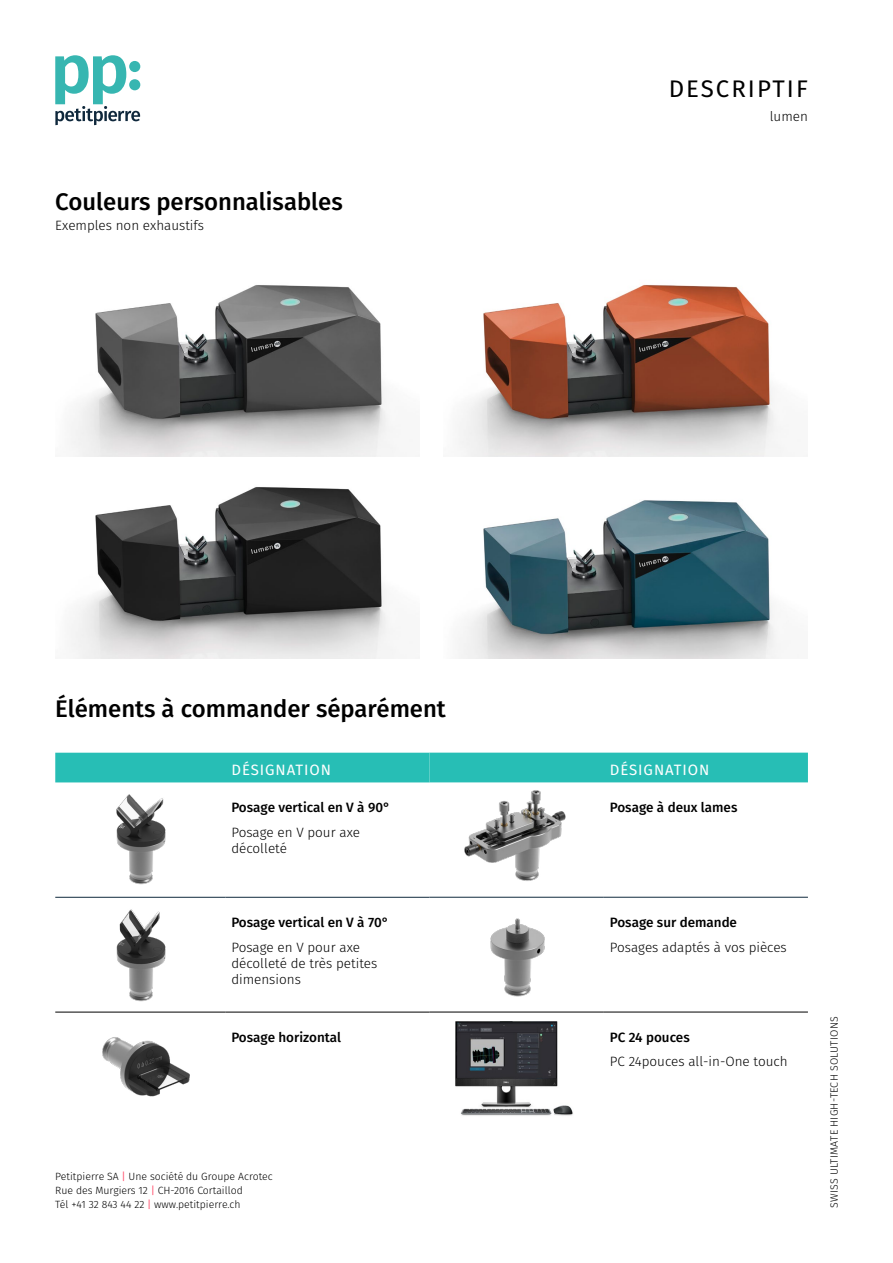
<style>
.page{position:relative;width:893px;height:1263px;background:#fff}
.page>*{position:absolute;margin:0;border:0;box-sizing:border-box;transform-origin:0 0}
.t1{font:500 24px "Fira Sans";color:#000}
.t2{font:24px "Fira Sans";letter-spacing:.085em;color:#000}
.t3{font:15px "Fira Sans";letter-spacing:.06em;color:#fff}
.t4{font:300 13.5px/16.2px "Fira Sans";color:#000}
.t5{font:500 13.5px "Fira Sans";color:#000}
.t6{font:300 10.65px "Fira Sans";letter-spacing:.02em;color:#000}
.t7{font:300 10.5px/13.6px "Fira Sans";color:#000}
.s1{font-weight:400;color:#ff5772}
</style>
<div class="page">
<svg style="left:55px;top:55px;width:85px;height:70px"></svg>
<img style="left:71px;top:456px;width:322px;height:202px">
<img style="left:458px;top:456px;width:319px;height:202px">
<img style="left:71px;top:285px;width:322px;height:171px">
<img style="left:459px;top:284px;width:322px;height:172px">
<hr style="left:55px;top:1012px;width:170px;height:1px;background:#000">
<hr style="left:225px;top:1012px;width:204px;height:1px;background:#000">
<hr style="left:55px;top:897px;width:170px;height:1px;background:#10293c">
<hr style="left:225px;top:897px;width:204px;height:1px;background:#10293c">
<img style="left:76px;top:782px;width:129px;height:103px">
<img style="left:116px;top:909px;width:50px;height:93px">
<img style="left:69px;top:1012px;width:143px;height:85px">
<div style="left:55px;top:753px;width:753px;height:29px;background:#27beb5"></div>
<hr style="left:429px;top:1012px;width:175px;height:1px;background:#000">
<hr style="left:604px;top:1012px;width:204px;height:1px;background:#000">
<hr style="left:429px;top:897px;width:175px;height:1px;background:#10293c">
<hr style="left:604px;top:897px;width:204px;height:1px;background:#10293c">
<img style="left:464px;top:790px;width:102px;height:91px">
<img style="left:445px;top:897px;width:144px;height:100px">
<img style="left:456px;top:1022px;width:117px;height:94px">
<h1 class="t1" style="left:55px;top:182px;width:289px">Couleurs personnalisables</h1>
<p class="t4" style="left:55px;top:217px;width:150px">Exemples non exhaustifs</p>
<h1 class="t2" style="left:669px;top:70px;width:141px">DESCRIPTIF</h1>
<p class="t4" style="left:770px;top:108px;width:40px">lumen</p>
<h1 class="t1" style="left:55px;top:689px;width:392px">Éléments à commander séparément</h1>
<p class="t3" style="left:231px;top:758px;width:101px">DÉSIGNATION</p>
<p class="t5" style="left:231px;top:796px;width:160px">Posage vertical en V à 90°</p>
<p class="t4" style="left:231px;top:824px;width:130px">Posage en V pour axe décolleté</p>
<p class="t5" style="left:231px;top:911px;width:159px">Posage vertical en V à 70°</p>
<p class="t4" style="left:231px;top:939px;width:147px">Posage en V pour axe décolleté de très petites dimensions</p>
<p class="t5" style="left:231px;top:1026px;width:111px">Posage horizontal</p>
<p class="t7" style="left:55px;top:1170px;width:219px">Petitpierre SA <span class="s1">|</span> Une société du Groupe Acrotec<br>Rue des Murgiers 12 <span class="s1">|</span> CH-2016 Cortaillod<br>Tél +41 32 843 44 22 <span class="s1">|</span> www.petitpierre.ch</p>
<p class="t3" style="left:610px;top:758px;width:101px">DÉSIGNATION</p>
<p class="t5" style="left:610px;top:796px;width:129px">Posage à deux lames</p>
<p class="t5" style="left:610px;top:911px;width:129px">Posage sur demande</p>
<p class="t4" style="left:610px;top:939px;width:178px">Posages adaptés à vos pièces</p>
<p class="t5" style="left:610px;top:1026px;width:81px">PC 24 pouces</p>
<p class="t4" style="left:610px;top:1053px;width:179px">PC 24pouces all-in-One touch</p>
<p class="t6" style="left:826px;top:1208px;width:193px;rotate:-90deg">SWISS ULTIMATE HIGH-TECH SOLUTIONS</p>
</div>
